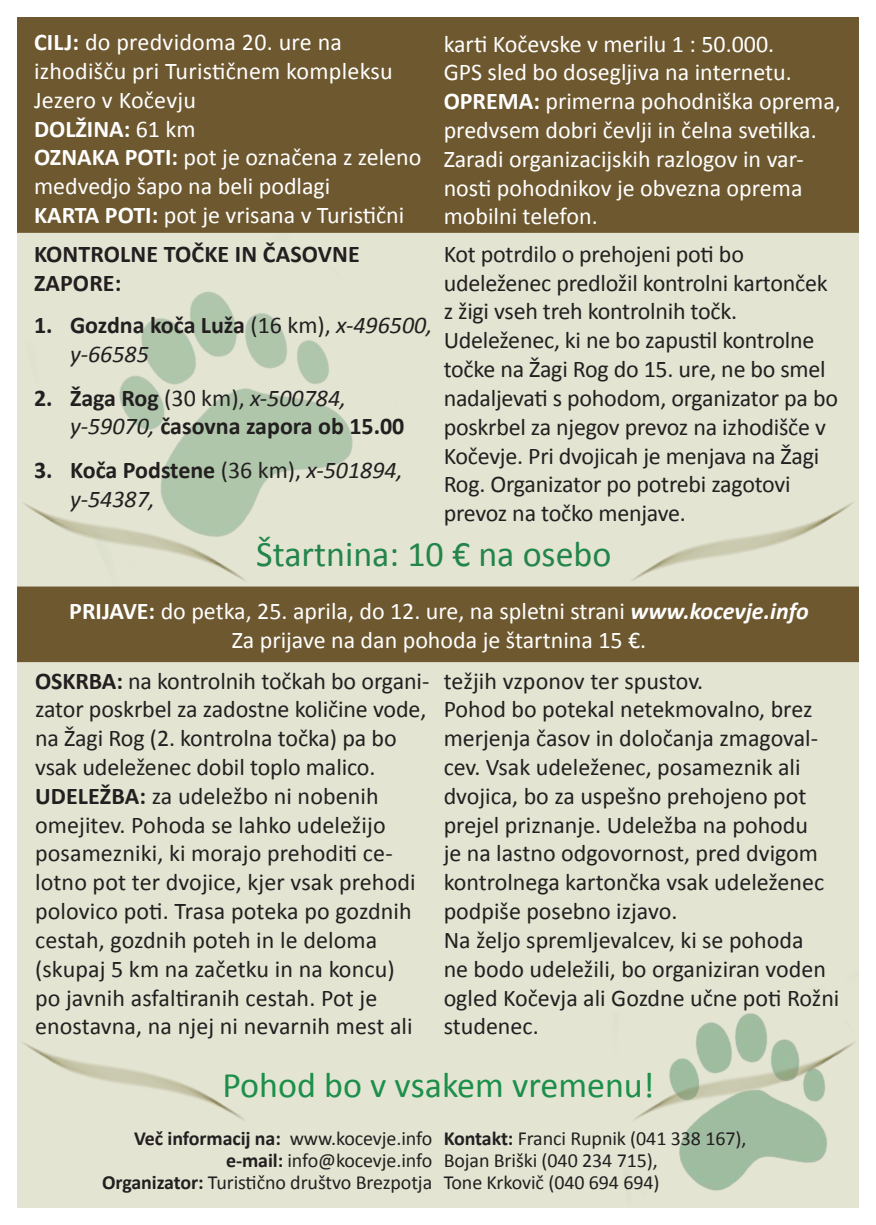
<style>
.page{position:relative;width:876px;height:1225px;background:#fff}
.page>*{position:absolute;margin:0;border:0;box-sizing:border-box;transform-origin:0 0}
.t1{font:36px "Calibri";color:#1c8f4a}
.t2{font:36px "Calibri";color:#23854a}
.t3{font:24px/28.8px "Calibri";letter-spacing:-.005em;color:#231f20}
.t4{font:24px/28.8px "Calibri";color:#fff}
.t5{font:700 24px/28.8px "Calibri";color:#231f20}
.t6{font:italic 24px/28.8px "Calibri";color:#231f20}
.t7{font:20px/22px "Calibri";letter-spacing:-.005em;color:#231f20;text-align:right}
.s1{font-weight:700}
.s2{font-weight:400}
.s3{font-weight:400;font-style:italic}
.s4{font-weight:700;font-style:normal}
.s5{font-style:normal}
.s6{font-weight:700;font-style:italic}
</style>
<div class="page">
<div style="left:17px;top:17px;width:842px;height:1191px;background:#e3e4d2"></div>
<img style="left:119px;top:291px;width:234px;height:180px">
<div style="left:27px;top:27px;width:822px;height:196px;background:#6e582f"></div>
<div style="left:17px;top:17px;width:842px;height:216px;border:20px solid #6e582f"></div>
<div style="left:17px;top:586px;width:842px;height:76px;background:#6e582f"></div>
<img style="left:19px;top:402px;width:271px;height:198px">
<img style="left:625px;top:502px;width:234px;height:161px">
<img style="left:23px;top:1042px;width:221px;height:78px">
<img style="left:635px;top:1026px;width:220px;height:165px">
<p class="t4" style="left:34px;top:27px;width:389px"><span class="s1">CILJ:</span> do predvidoma 20. ure na izhodišču pri Turističnem kompleksu<br>Jezero v Kočevju<br><span class="s1">DOLŽINA:</span> 61 km<br><span class="s1">OZNAKA POTI:</span> pot je označena z zeleno medvedjo šapo na beli podlagi<br><span class="s1">KARTA POTI:</span> pot je vrisana v Turistični</p>
<p class="t5" style="left:34px;top:238px;width:327px">KONTROLNE TOČKE IN ČASOVNE<br>ZAPORE:</p>
<p class="t5" style="left:70px;top:309px;width:364px;text-indent:-36px">1. Gozdna koča Luža <span class="s2">(16 km),</span> <span class="s3">x-496500, y-66585</span></p>
<p class="t5" style="left:70px;top:382px;width:336px;text-indent:-36px">2. Žaga Rog <span class="s2">(30 km),</span> <span class="s3">x-500784, y-59070,</span> časovna zapora ob 15.00</p>
<p class="t6" style="left:70px;top:455px;width:334px;text-indent:-36px"><span class="s4">3. Koča Podstene</span> <span class="s5">(36 km),</span> x-501894, y-54387,</p>
<p class="t4" style="left:444px;top:28px;width:399px">karti Kočevske v merilu 1 : 50.000.<br>GPS sled bo dosegljiva na internetu.<br><span class="s1">OPREMA:</span> primerna pohodniška oprema, predvsem dobri čevlji in čelna svetilka.<br>Zaradi organizacijskih razlogov in var&shy;nosti pohodnikov je obvezna oprema mobilni telefon.</p>
<p class="t3" style="left:444px;top:238px;width:396px">Kot potrdilo o prehojeni poti bo udeleženec predložil kontrolni kartonček z žigi vseh treh kontrolnih točk.<br>Udeleženec, ki ne bo zapustil kontrolne točke na Žagi Rog do 15. ure, ne bo smel nadaljevati s pohodom, organizator pa bo poskrbel za njegov prevoz na izhodišče v Kočevje. Pri dvojicah je menjava na Žagi Rog. Organizator po potrebi zagotovi prevoz na točko menjave.</p>
<h1 class="t2" style="left:256px;top:532px;width:357px">Štartnina: 10 € na osebo</h1>
<p class="t4" style="left:69px;top:596px;width:741px;text-align:center"><span class="s1">PRIJAVE:</span> do petka, 25. aprila, do 12. ure, na spletni strani <span class="s6">www.kocevje.info<br></span>Za prijave na dan pohoda je štartnina 15 €.</p>
<p class="t3" style="left:35px;top:665px;width:396px"><span class="s1">OSKRBA:</span> na kontrolnih točkah bo organi&shy;zator poskrbel za zadostne količine vode, na Žagi Rog (2. kontrolna točka) pa bo vsak udeleženec dobil toplo malico.<br><span class="s1">UDELEŽBA:</span> za udeležbo ni nobenih omejitev. Pohoda se lahko udeležijo posamezniki, ki morajo prehoditi ce&shy;lotno pot ter dvojice, kjer vsak prehodi polovico poti. Trasa poteka po gozdnih cestah, gozdnih poteh in le deloma (skupaj 5 km na začetku in na koncu)<br>po javnih asfaltiranih cestah. Pot je enostavna, na njej ni nevarnih mest ali</p>
<p class="t3" style="left:444px;top:665px;width:397px">težjih vzponov ter spustov.<br>Pohod bo potekal netekmovalno, brez merjenja časov in določanja zmagoval&shy;cev. Vsak udeleženec, posameznik ali dvojica, bo za uspešno prehojeno pot prejel priznanje. Udeležba na pohodu<br>je na lastno odgovornost, pred dvigom kontrolnega kartončka vsak udeleženec podpiše posebno izjavo.<br>Na željo spremljevalcev, ki se pohoda<br>ne bodo udeležili, bo organiziran voden ogled Kočevja ali Gozdne učne poti Rožni studenec.</p>
<h1 class="t1" style="left:222px;top:1062px;width:434px">Pohod bo v vsakem vremenu!</h1>
<p class="t7" style="left:102px;top:1126px;width:332px"><span class="s1">Več informacij na:</span> www.kocevje.info <span class="s1">e-mail:</span> info@kocevje.info<br><span class="s1">Organizator:</span> Turistično društvo Brezpotja</p>
<p class="t7" style="left:444px;top:1126px;width:304px;text-align:left"><span class="s1">Kontakt:</span> Franci Rupnik (041 338 167),<br>Bojan Briški (040 234 715),<br>Tone Krkovič (040 694 694)</p>
</div>
